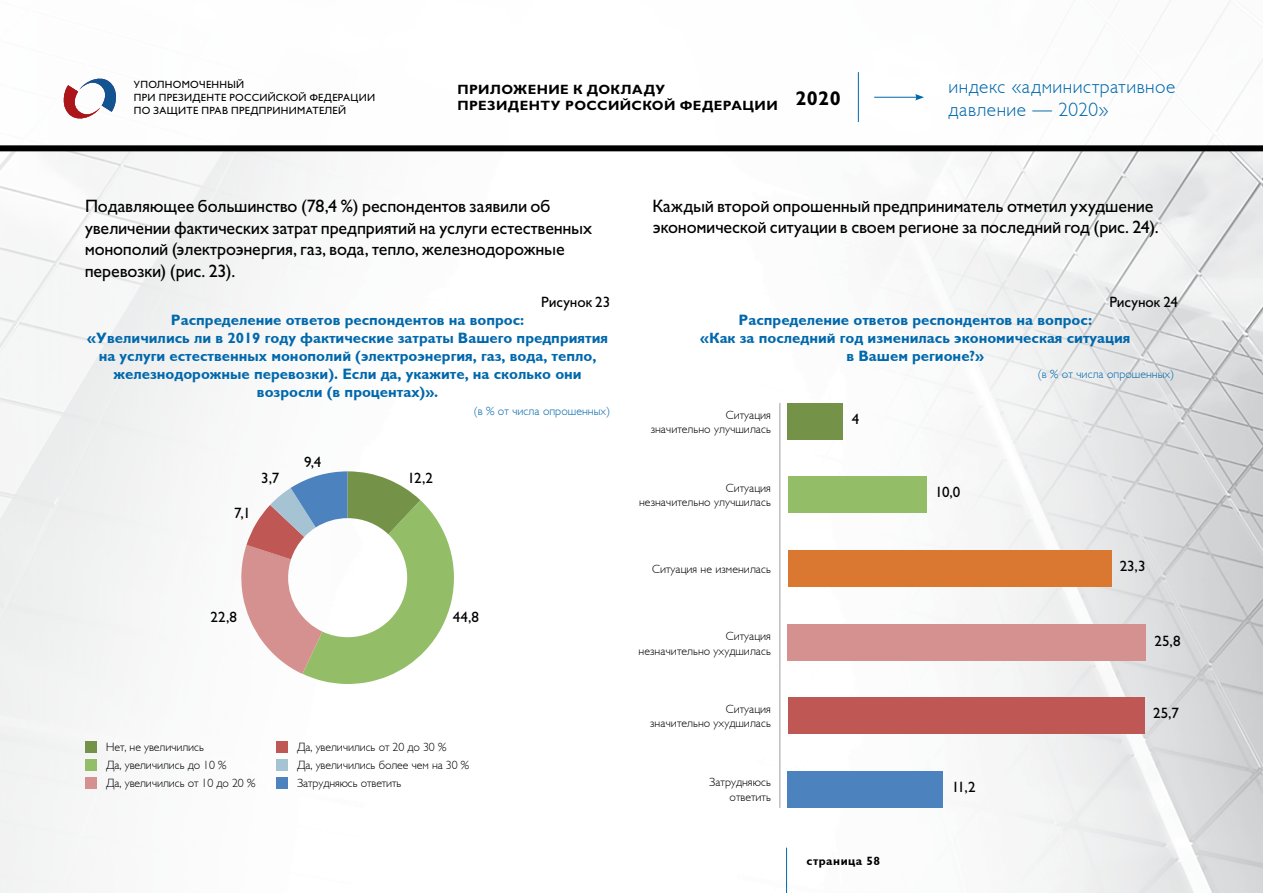
<style>
.page{position:relative;width:1263px;height:893px;background:#fff}
.page>*{position:absolute;margin:0;border:0;box-sizing:border-box;transform-origin:0 0}
.t1{font:300 19.5px/22.5px "Gals";letter-spacing:.025em;color:#0068ac}
.t2{font:18px/21.6px "Gals C";letter-spacing:.005em;color:#000}
.t3{font:700 15px/18px "Gals";color:#0068ac;text-align:center}
.t4{font:15px "Gals C";letter-spacing:.01em;color:#000}
.t5{font:700 13.5px/16.2px "Gals C";letter-spacing:.03em;color:#000}
.t6{font:300 12px/14.4px "Gals";color:#000;text-align:right}
.t7{font:300 12px "Gals";color:#0068ac}
.t8{font:700 12px "Gals";letter-spacing:.04em;color:#000}
.t9{font:10.5px/12.8px "Gals C";letter-spacing:.03em;color:#000}
</style>
<div class="page">
<img style="left:0;top:151px;width:1263px;height:742px">
<div style="left:0;top:145px;width:1263px;height:6px;background:#000"></div>
<hr style="left:786px;top:848px;width:1px;height:45px;background:#0068ac">
<svg style="left:63px;top:78px;width:53px;height:41px"></svg>
<hr style="left:858px;top:72px;width:1px;height:50px;background:#0068ac">
<hr style="left:874px;top:97px;width:43px;height:1px;background:#0068ac">
<svg style="left:915px;top:94px;width:9px;height:6px"></svg>
<div style="left:85px;top:741px;width:11px;height:12px;background:#749348"></div>
<div style="left:85px;top:759px;width:11px;height:12px;background:#93bd66"></div>
<div style="left:85px;top:778px;width:11px;height:11px;background:#d4918f"></div>
<div style="left:276px;top:741px;width:11px;height:12px;background:#bf5755"></div>
<div style="left:276px;top:759px;width:11px;height:12px;background:#a5c3d2"></div>
<div style="left:276px;top:778px;width:11px;height:11px;background:#4c82be"></div>
<hr style="left:779px;top:403px;width:1px;height:405px;background:#bcbec0">
<div style="left:788px;top:476px;width:138px;height:37px;background:#93bd66"></div>
<div style="left:788px;top:403px;width:55px;height:37px;background:#749348"></div>
<div style="left:788px;top:550px;width:323px;height:37px;background:#da7730"></div>
<div style="left:788px;top:624px;width:358px;height:37px;background:#d4918f"></div>
<div style="left:788px;top:697px;width:357px;height:37px;background:#bf5755"></div>
<div style="left:788px;top:771px;width:155px;height:37px;background:#4c82be"></div>
<svg style="left:241px;top:471px;width:213px;height:213px"></svg>
<p class="t9" style="left:134px;top:79px;width:243px">УПОЛНОМОЧЕННЫЙ<br>ПРИ ПРЕЗИДЕНТЕ РОССИЙСКОЙ ФЕДЕРАЦИИ<br>ПО ЗАЩИТЕ ПРАВ ПРЕДПРИНИМАТЕЛЕЙ</p>
<p class="t5" style="left:458px;top:81px;width:385px">ПРИЛОЖЕНИЕ К ДОКЛАДУ<br>ПРЕЗИДЕНТУ РОССИЙСКОЙ ФЕДЕРАЦИИ <sup>2020</sup></p>
<h1 class="t1" style="left:949px;top:76px;width:228px">индекс «административное давление — 2020»</h1>
<p class="t2" style="left:85px;top:196px;width:509px">Подавляющее большинство (78,4 %) респондентов заявили об увеличении фактических затрат предприятий на услуги естественных монополий (электроэнергия, газ, вода, тепло, железнодорожные перевозки) (рис. 23).</p>
<p class="t4" style="left:541px;top:294px;width:70px">Рисунок 23</p>
<p class="t3" style="left:87px;top:311px;width:522px">Распределение ответов респондентов на вопрос:<br>«Увеличились ли в 2019 году фактические затраты Вашего предприятия на услуги естественных монополий (электроэнергия, газ, вода, тепло, железнодорожные перевозки). Если да, укажите, на сколько они возросли (в процентах)».</p>
<p class="t4" style="left:234px;top:505px;width:18px">7,1</p>
<p class="t4" style="left:261px;top:471px;width:20px">3,7</p>
<p class="t4" style="left:304px;top:455px;width:19px">9,4</p>
<p class="t4" style="left:407px;top:470px;width:27px">12,2</p>
<p class="t7" style="left:474px;top:405px;width:138px">(в % от числа опрошенных)</p>
<p class="t4" style="left:210px;top:609px;width:28px">22,8</p>
<p class="t4" style="left:453px;top:609px;width:28px">44,8</p>
<p class="t6" style="left:106px;top:739px;width:151px;line-height:18px;text-align:left">Нет, не увеличились<br>Да, увеличились до 10 %<br>Да, увеличились от 10 до 20 %</p>
<p class="t6" style="left:297px;top:738px;width:174px;line-height:18px;text-align:left">Да, увеличились от 20 до 30 %<br>Да, увеличились более чем на 30 %<br>Затрудняюсь ответить</p>
<p class="t2" style="left:653px;top:195px;width:506px">Каждый второй опрошенный предприниматель отметил ухудшение экономической ситуации в своем регионе за последний год (рис. 24).</p>
<p class="t4" style="left:1109px;top:294px;width:70px">Рисунок 24</p>
<p class="t3" style="left:700px;top:311px;width:432px">Распределение ответов респондентов на вопрос:<br>«Как за последний год изменилась экономическая ситуация в Вашем регионе?»</p>
<p class="t6" style="left:651px;top:408px;width:122px">Ситуация<br>значительно улучшилась</p>
<p class="t6" style="left:639px;top:481px;width:133px">Ситуация<br>незначительно улучшилась</p>
<p class="t6" style="left:652px;top:562px;width:120px">Ситуация не изменилась</p>
<p class="t6" style="left:639px;top:630px;width:134px">Ситуация<br>незначительно ухудшилась</p>
<p class="t6" style="left:650px;top:702px;width:122px">Ситуация<br>значительно ухудшилась</p>
<p class="t4" style="left:852px;top:412px;width:9px">4</p>
<p class="t4" style="left:935px;top:485px;width:27px">10,0</p>
<p class="t6" style="left:709px;top:776px;width:63px">Затрудняюсь ответить</p>
<p class="t4" style="left:952px;top:780px;width:25px">11,2</p>
<p class="t8" style="left:806px;top:854px;width:75px">страница 58</p>
<p class="t7" style="left:1038px;top:368px;width:138px">(в % от числа опрошенных)</p>
<p class="t4" style="left:1120px;top:559px;width:27px">23,3</p>
<p class="t4" style="left:1154px;top:633px;width:28px">25,8</p>
<p class="t4" style="left:1153px;top:706px;width:27px">25,7</p>
</div>
